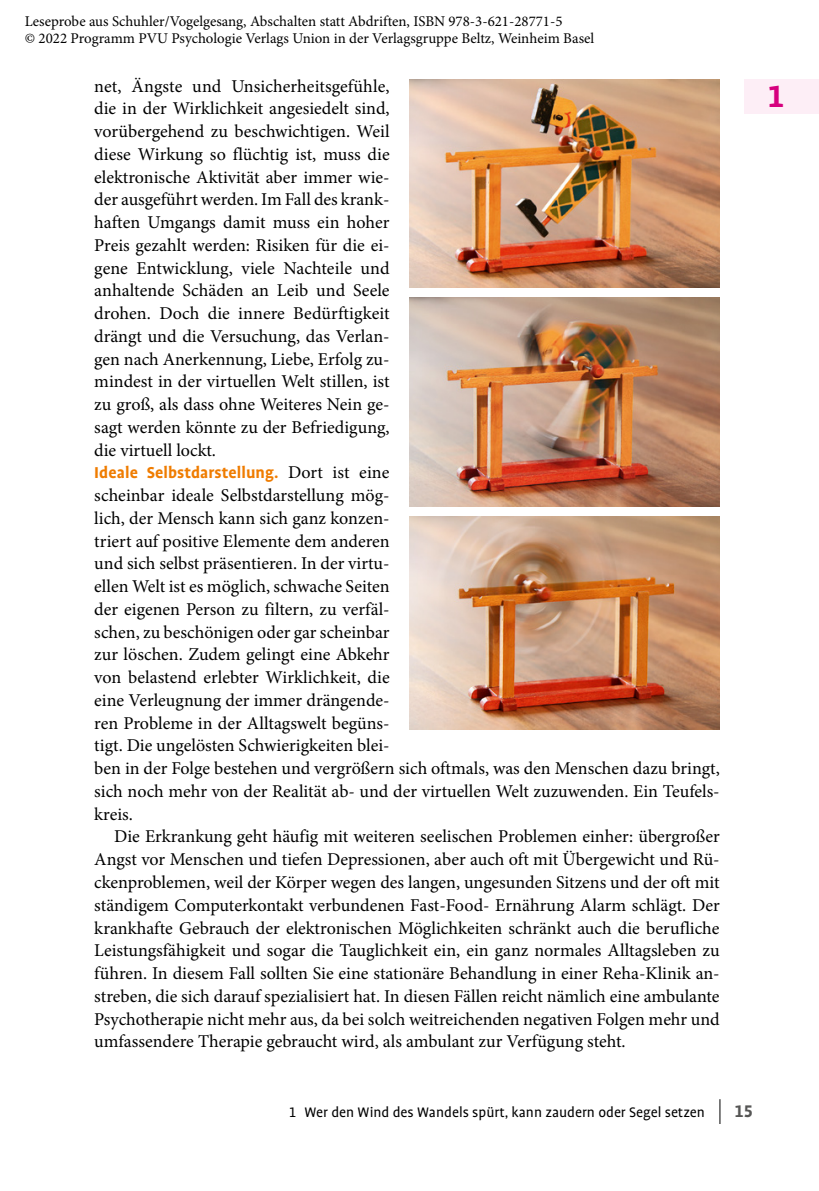
<style>
.page{position:relative;width:819px;height:1191px;background:#fff}
.page>*{position:absolute;margin:0;border:0;box-sizing:border-box;transform-origin:0 0}
.t1{font:700 35px "Profile OT";color:#d6007e}
.t2{font:700 19.25px "Profile OT";color:#565655}
.t3{font:18.03px "Minion Pro";color:#000}
.t4{font:700 18.03px "Profile OT";letter-spacing:.005em;color:#ef7c00}
.t5{font:15.75px "Profile OT";color:#000}
.t6{font:14.88px/17.5px "Minion Pro";color:#000}
.s1{font-family:"Minion Pro";font-weight:400;color:#000}
</style>
<div class="page">
<svg style="left:719px;top:1099px;width:1px;height:25px"></svg>
<div style="left:744px;top:79px;width:75px;height:35px;background:#fdeef6"></div>
<img style="left:409px;top:79px;width:310px;height:209px">
<img style="left:409px;top:298px;width:310px;height:208px">
<img style="left:409px;top:516px;width:310px;height:213px">
<p class="t6" style="left:25px;top:12px;width:571px">Leseprobe aus Schuhler/Vogelgesang, Abschalten statt Abdriften, ISBN 978-3-621-28771-5<br>© 2022 Programm PVU Psychologie Verlags Union in der Verlagsgruppe Beltz, Weinheim Basel</p>
<p class="t3" style="left:94px;top:74px;width:297px">net, Ängste und Unsicherheitsgefühle,</p>
<p class="t3" style="left:94px;top:96px;width:297px">die in der Wirklichkeit angesiedelt sind,</p>
<p class="t3" style="left:94px;top:119px;width:297px">vorübergehend zu beschwichtigen. Weil</p>
<p class="t3" style="left:94px;top:142px;width:297px">diese Wirkung so flüchtig ist, muss die</p>
<p class="t3" style="left:94px;top:165px;width:297px">elektronische Aktivität aber immer wie-</p>
<p class="t3" style="left:94px;top:187px;width:297px">der ausgeführt werden. Im Fall des krank-</p>
<p class="t3" style="left:94px;top:210px;width:297px">haften Umgangs damit muss ein hoher</p>
<p class="t3" style="left:94px;top:233px;width:297px">Preis gezahlt werden: Risiken für die ei-</p>
<p class="t3" style="left:94px;top:256px;width:297px">gene Entwicklung, viele Nachteile und</p>
<p class="t3" style="left:94px;top:278px;width:297px">anhaltende Schäden an Leib und Seele</p>
<p class="t3" style="left:94px;top:301px;width:297px">drohen. Doch die innere Bedürftigkeit</p>
<p class="t3" style="left:94px;top:324px;width:297px">drängt und die Versuchung, das Verlan-</p>
<p class="t3" style="left:94px;top:347px;width:297px">gen nach Anerkennung, Liebe, Erfolg zu-</p>
<p class="t3" style="left:94px;top:369px;width:297px">mindest in der virtuellen Welt stillen, ist</p>
<p class="t3" style="left:94px;top:392px;width:297px">zu groß, als dass ohne Weiteres Nein ge-</p>
<p class="t3" style="left:94px;top:415px;width:297px">sagt werden könnte zu der Befriedigung,</p>
<p class="t3" style="left:94px;top:438px;width:123px">die virtuell lockt.</p>
<p class="t4" style="left:94px;top:463px;width:297px">Ideale Selbstdarstellung. <span class="s1">Dort ist eine</span></p>
<p class="t3" style="left:94px;top:483px;width:297px">scheinbar ideale Selbstdarstellung mög-</p>
<p class="t3" style="left:94px;top:506px;width:297px">lich, der Mensch kann sich ganz konzen-</p>
<p class="t3" style="left:94px;top:529px;width:297px">triert auf positive Elemente dem anderen</p>
<p class="t3" style="left:94px;top:551px;width:297px">und sich selbst präsentieren. In der virtu-</p>
<p class="t3" style="left:94px;top:574px;width:297px">ellen Welt ist es möglich, schwache Seiten</p>
<p class="t3" style="left:94px;top:597px;width:297px">der eigenen Person zu filtern, zu verfäl-</p>
<p class="t3" style="left:94px;top:620px;width:297px">schen, zu beschönigen oder gar scheinbar</p>
<p class="t3" style="left:94px;top:642px;width:297px">zur löschen. Zudem gelingt eine Abkehr</p>
<p class="t3" style="left:94px;top:665px;width:297px">von belastend erlebter Wirklichkeit, die</p>
<p class="t3" style="left:94px;top:688px;width:297px">eine Verleugnung der immer drängende-</p>
<p class="t3" style="left:94px;top:711px;width:297px">ren Probleme in der Alltagswelt begüns-</p>
<p class="t3" style="left:94px;top:733px;width:297px">tigt. Die ungelösten Schwierigkeiten blei-</p>
<p class="t3" style="left:94px;top:756px;width:627px">ben in der Folge bestehen und vergrößern sich oftmals, was den Menschen dazu bringt,</p>
<p class="t3" style="left:94px;top:779px;width:627px">sich noch mehr von der Realität ab- und der virtuellen Welt zuzuwenden. Ein Teufels-</p>
<p class="t3" style="left:94px;top:802px;width:40px">kreis.</p>
<p class="t3" style="left:114px;top:824px;width:607px">Die Erkrankung geht häufig mit weiteren seelischen Problemen einher: übergroßer</p>
<p class="t3" style="left:94px;top:847px;width:627px">Angst vor Menschen und tiefen Depressionen, aber auch oft mit Übergewicht und Rü-</p>
<p class="t3" style="left:94px;top:870px;width:626px">ckenproblemen, weil der Körper wegen des langen, ungesunden Sitzens und der oft mit</p>
<p class="t3" style="left:94px;top:893px;width:627px">ständigem Computerkontakt verbundenen Fast-Food- Ernährung Alarm schlägt. Der</p>
<p class="t3" style="left:94px;top:915px;width:626px">krankhafte Gebrauch der elektronischen Möglichkeiten schränkt auch die berufliche</p>
<p class="t3" style="left:94px;top:938px;width:627px">Leistungsfähigkeit und sogar die Tauglichkeit ein, ein ganz normales Alltagsleben zu</p>
<p class="t3" style="left:94px;top:961px;width:627px">führen. In diesem Fall sollten Sie eine stationäre Behandlung in einer Reha-Klinik an-</p>
<p class="t3" style="left:94px;top:984px;width:626px">streben, die sich darauf spezialisiert hat. In diesen Fällen reicht nämlich eine ambulante</p>
<p class="t3" style="left:94px;top:1006px;width:627px">Psychotherapie nicht mehr aus, da bei solch weitreichenden negativen Folgen mehr und</p>
<p class="t3" style="left:94px;top:1029px;width:532px">umfassendere Therapie gebraucht wird, als ambulant zur Verfügung steht.</p>
<p class="t1" style="left:767px;top:77px;width:18px">1</p>
<p class="t5" style="left:289px;top:1104px;width:417px">1 Wer den Wind des Wandels spürt, kann zaudern oder Segel setzen</p>
<p class="t2" style="left:734px;top:1100px;width:20px">15</p>
</div>
